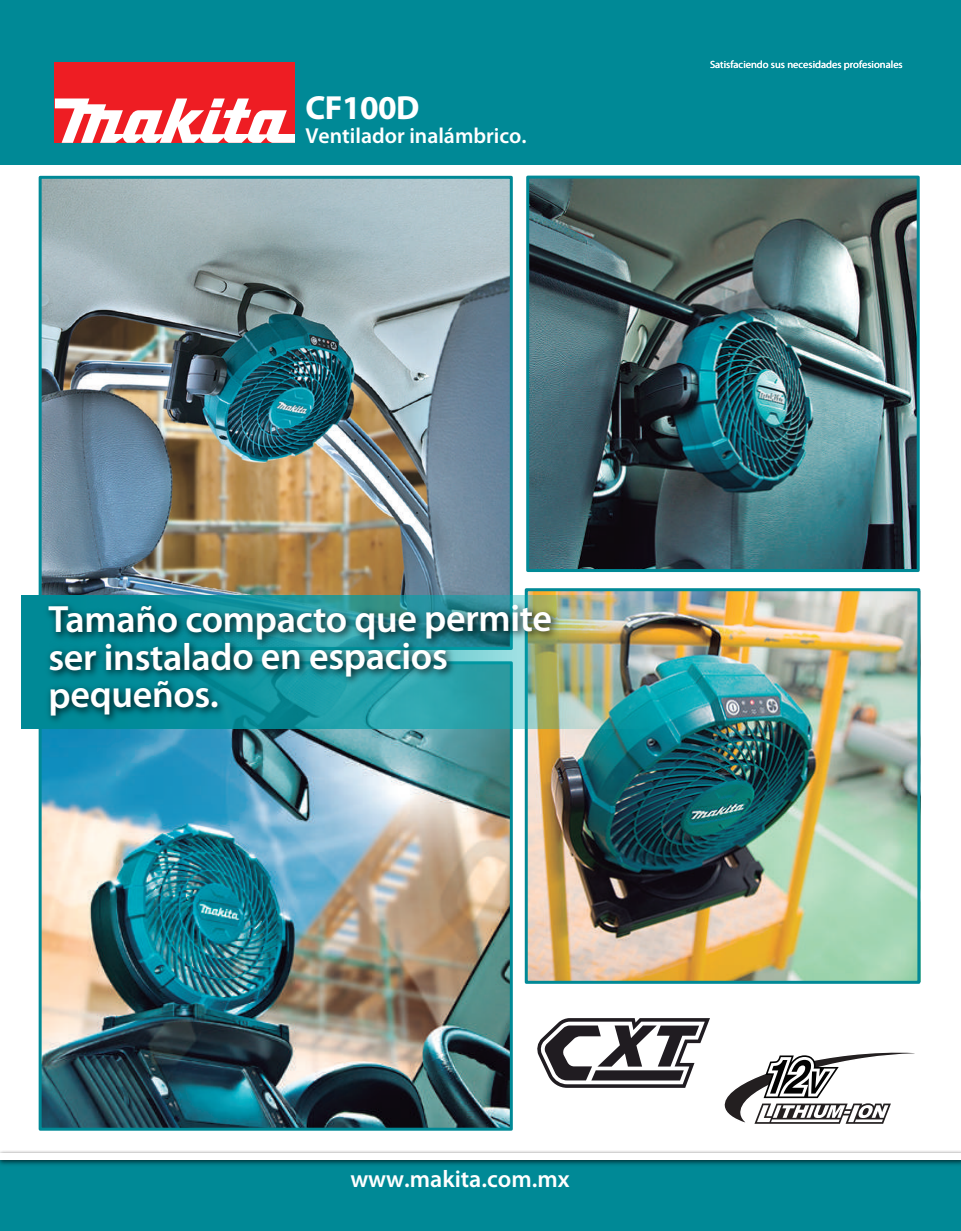
<style>
.page{position:relative;width:961px;height:1231px;background:#fff}
.page>*{position:absolute;margin:0;border:0;box-sizing:border-box;transform-origin:0 0}
.t1{font:600 38.1px/37.8px "Myriad Pro";letter-spacing:-.015em;color:#fff}
.t2{font:700 33.6px "Myriad Pro";letter-spacing:-.015em;color:#fff}
.t3{font:600 24px "Myriad Pro";color:#fff}
.t4{font:600 21.75px "Myriad Pro";color:#fff}
.t5{font:10.5px "Myriad Pro";color:#fff}
</style>
<div class="page">
<img style="left:43px;top:180px;width:466px;height:411px">
<img style="left:530px;top:180px;width:385px;height:388px">
<img style="left:529px;top:592px;width:387px;height:387px">
<img style="left:43px;top:730px;width:466px;height:396px">
<div style="left:0;top:0;width:960px;height:164px;background:#008996"></div>
<div style="left:55px;top:63px;width:240px;height:80px;background:#ee1d23"></div>
<svg style="left:55px;top:98px;width:240px;height:45px"></svg>
<div style="left:0;top:1157px;width:961px;height:74px;background:#008996"></div>
<div style="left:0;top:1154px;width:961px;height:6px;background:#fff"></div>
<svg style="left:537px;top:1018px;width:173px;height:69px"></svg>
<svg style="left:724px;top:1052px;width:191px;height:72px"></svg>
<div style="left:39px;top:176px;width:474px;height:474px;border:3px solid #008996"></div>
<div style="left:526px;top:176px;width:393px;height:396px;border:3px solid #008996"></div>
<div style="left:525px;top:588px;width:395px;height:395px;border:3px solid #008996"></div>
<div style="left:39px;top:661px;width:474px;height:469px;border:3px solid #008996"></div>
<img style="left:21px;top:595px;width:629px;height:133px">
<img style="left:41px;top:591px;width:524px;height:139px">
<p class="t2" style="left:305px;top:86px;width:115px">CF100D</p>
<p class="t4" style="left:305px;top:122px;width:223px">Ventilador inalámbrico.</p>
<p class="t5" style="left:710px;top:59px;width:194px">Satisfaciendo sus necesidades profesionales</p>
<p class="t1" style="left:48px;top:599px;width:505px">Tamaño compacto que permite ser instalado en espacios pequeños.</p>
<p class="t3" style="left:350px;top:1163px;width:221px">www.makita.com.mx</p>
</div>
